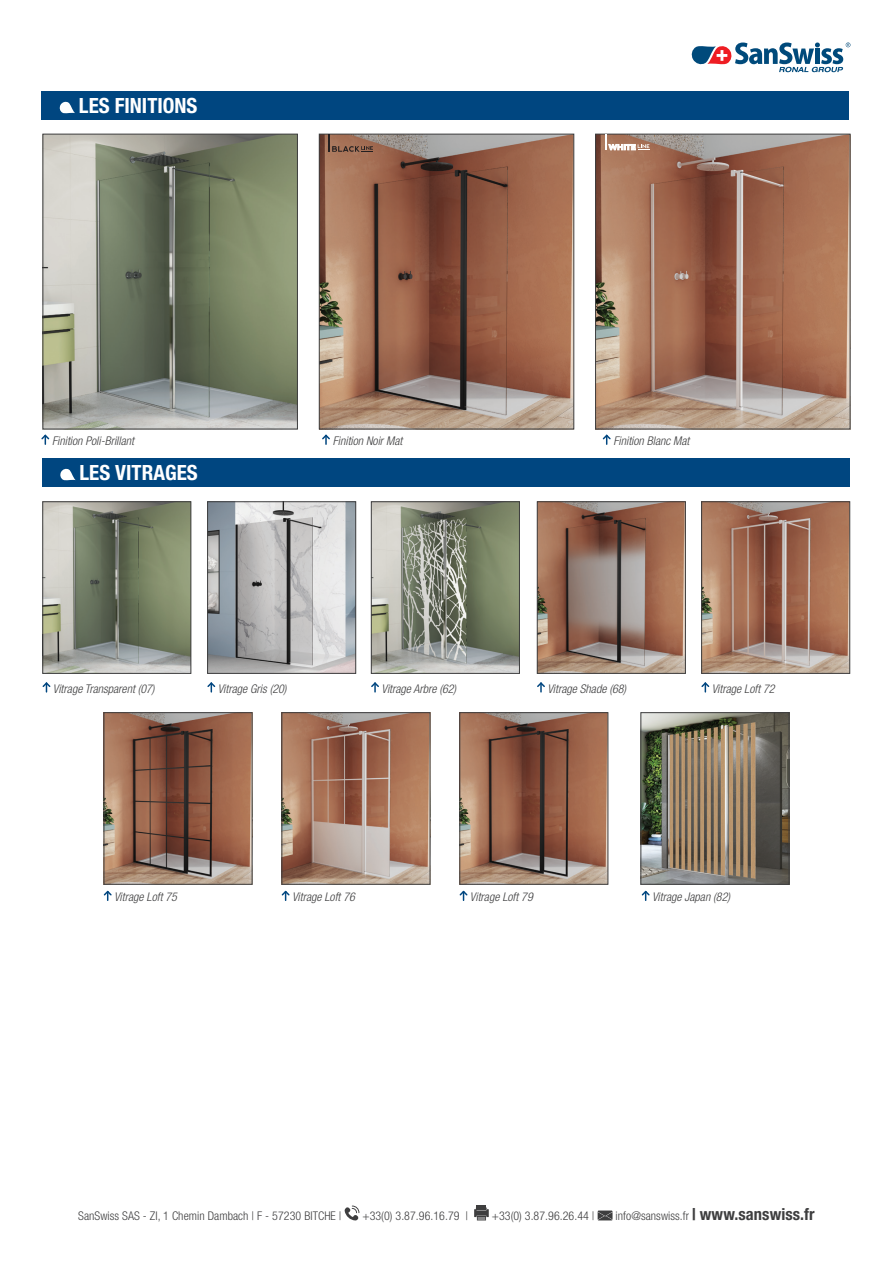
<style>
.page{position:relative;width:893px;height:1263px;background:#fff}
.page>*{position:absolute;margin:0;border:0;box-sizing:border-box;transform-origin:0 0}
.t1{font:700 condensed 21px "Helvetica Neue LT Pro";color:#fff}
.t2{font:italic 300 condensed 12px "Helvetica Neue LT Pro";color:#3e3e3f}
.t3{font:300 condensed 12px "Helvetica Neue LT Pro";letter-spacing:.005em;color:#3e3e3f}
.s1{font-weight:700;font-size:16.5px}
</style>
<div class="page">
<img style="left:597px;top:136px;width:251px;height:291px">
<div style="left:595px;top:134px;width:255px;height:295px;border:1px solid #3e3e3f"></div>
<svg style="left:692px;top:43px;width:158px;height:29px"></svg>
<svg style="left:344px;top:1205px;width:15px;height:15px"></svg>
<div style="left:477px;top:1205px;width:9px;height:5px;background:#3e3e3f"></div>
<svg style="left:474px;top:1207px;width:15px;height:13px"></svg>
<svg style="left:598px;top:1210px;width:14px;height:10px"></svg>
<div style="left:41px;top:91px;width:808px;height:29px;background:#004680"></div>
<svg style="left:59px;top:101px;width:16px;height:13px"></svg>
<img style="left:45px;top:136px;width:251px;height:291px">
<div style="left:43px;top:134px;width:255px;height:295px;border:1px solid #3e3e3f"></div>
<img style="left:321px;top:136px;width:251px;height:291px">
<div style="left:319px;top:134px;width:255px;height:295px;border:1px solid #3e3e3f"></div>
<svg style="left:41px;top:434px;width:9px;height:10px"></svg>
<svg style="left:322px;top:434px;width:8px;height:10px"></svg>
<svg style="left:602px;top:434px;width:9px;height:10px"></svg>
<svg style="left:328px;top:134px;width:45px;height:18px"></svg>
<svg style="left:605px;top:134px;width:44px;height:16px"></svg>
<img style="left:284px;top:714px;width:144px;height:168px">
<div style="left:282px;top:712px;width:148px;height:172px;border:1px solid #3e3e3f"></div>
<img style="left:462px;top:714px;width:144px;height:168px">
<div style="left:460px;top:712px;width:148px;height:172px;border:1px solid #3e3e3f"></div>
<img style="left:106px;top:714px;width:144px;height:168px">
<div style="left:104px;top:712px;width:148px;height:172px;border:1px solid #3e3e3f"></div>
<img style="left:45px;top:503px;width:144px;height:169px">
<div style="left:43px;top:501px;width:148px;height:173px;border:1px solid #3e3e3f"></div>
<img style="left:373px;top:503px;width:145px;height:169px">
<div style="left:371px;top:501px;width:149px;height:173px;border:1px solid #3e3e3f"></div>
<img style="left:539px;top:503px;width:145px;height:169px">
<div style="left:537px;top:501px;width:149px;height:173px;border:1px solid #3e3e3f"></div>
<img style="left:703px;top:503px;width:145px;height:169px">
<div style="left:701px;top:501px;width:149px;height:173px;border:1px solid #3e3e3f"></div>
<img style="left:643px;top:714px;width:144px;height:168px">
<div style="left:641px;top:712px;width:148px;height:172px;border:1px solid #3e3e3f"></div>
<img style="left:209px;top:503px;width:145px;height:169px">
<div style="left:207px;top:501px;width:149px;height:173px;border:1px solid #3e3e3f"></div>
<div style="left:42px;top:458px;width:808px;height:29px;background:#004680"></div>
<svg style="left:60px;top:468px;width:16px;height:13px"></svg>
<svg style="left:42px;top:682px;width:9px;height:10px"></svg>
<svg style="left:207px;top:682px;width:9px;height:10px"></svg>
<svg style="left:371px;top:682px;width:8px;height:10px"></svg>
<svg style="left:537px;top:682px;width:8px;height:10px"></svg>
<svg style="left:701px;top:682px;width:9px;height:10px"></svg>
<svg style="left:103px;top:890px;width:9px;height:10px"></svg>
<svg style="left:281px;top:890px;width:9px;height:10px"></svg>
<svg style="left:459px;top:890px;width:9px;height:10px"></svg>
<svg style="left:641px;top:890px;width:9px;height:10px"></svg>
<h1 class="t1" style="left:79px;top:93px;width:120px">LES FINITIONS</h1>
<p class="t2" style="left:52px;top:434px;width:83px">Finition Poli-Brillant</p>
<p class="t2" style="left:333px;top:434px;width:71px">Finition Noir Mat</p>
<p class="t2" style="left:613px;top:434px;width:77px">Finition Blanc Mat</p>
<h1 class="t1" style="left:80px;top:460px;width:120px">LES VITRAGES</h1>
<p class="t2" style="left:53px;top:681px;width:103px">Vitrage Transparent (07)</p>
<p class="t2" style="left:218px;top:681px;width:70px">Vitrage Gris (20)</p>
<p class="t2" style="left:381px;top:681px;width:76px">Vitrage Arbre (62)</p>
<p class="t2" style="left:547px;top:681px;width:80px">Vitrage Shade (68)</p>
<p class="t2" style="left:712px;top:681px;width:64px">Vitrage Loft 72</p>
<p class="t2" style="left:114px;top:890px;width:64px">Vitrage Loft 75</p>
<p class="t2" style="left:292px;top:890px;width:64px">Vitrage Loft 76</p>
<p class="t2" style="left:470px;top:890px;width:64px">Vitrage Loft 79</p>
<p class="t2" style="left:652px;top:890px;width:79px">Vitrage Japan (82)</p>
<p class="t3" style="left:78px;top:1209px;width:265px">SanSwiss SAS - ZI, 1 Chemin Dambach | F - 57230 BITCHE |</p>
<p class="t3" style="left:362px;top:1209px;width:107px">+33(0) 3.87.96.16.79 |</p>
<p class="t3" style="left:492px;top:1209px;width:104px">+33(0) 3.87.96.26.44 |</p>
<p class="t3" style="left:615px;top:1209px;width:201px">info@sanswiss.fr <span class="s1">| www.sanswiss.fr</span></p>
</div>
